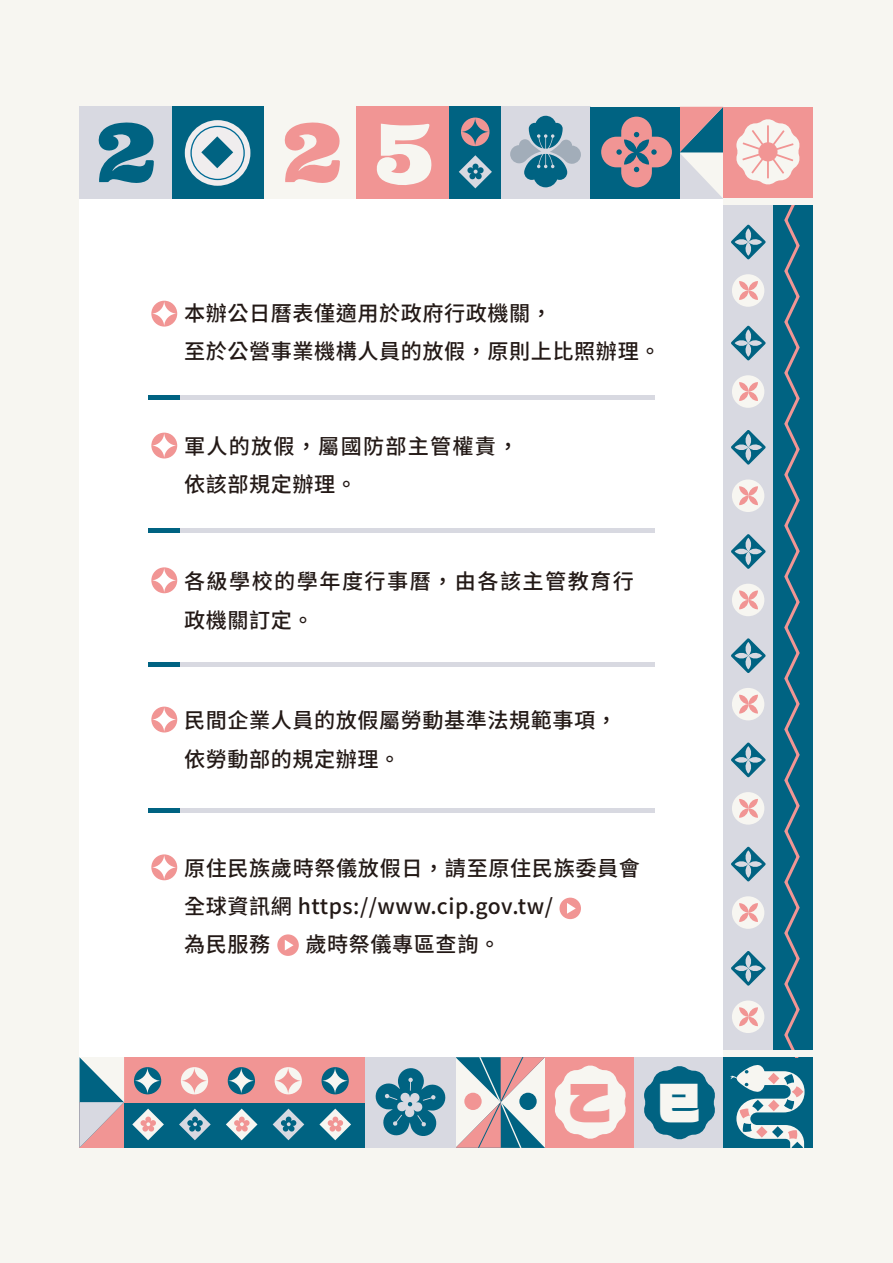
<style>
.page{position:relative;width:893px;height:1263px;background:#f7f6f1}
.page>*{position:absolute;margin:0;border:0;box-sizing:border-box;transform-origin:0 0}
.t1{font:42px "VDL Logo Jr Black Black";color:#f19594}
.t2{font:500 21.15px/38.2px "Noto Sans TC";letter-spacing:.025em;color:#231916}
.t3{font:500 21.15px/38.2px "Noto Sans TC";letter-spacing:.065em;color:#231916}
.t4{font:500 21.15px/38.2px "Noto Sans TC";letter-spacing:.06em;color:#231916}
.s1{font-weight:900;color:#f19594}
.s2{color:#f7f6f1}
</style>
<div class="page">
<div style="left:80px;top:185px;width:732px;height:904px;background:#fff"></div>
<svg style="left:455px;top:1057px;width:90px;height:91px"></svg>
<div style="left:519px;top:1093px;width:18px;height:17px;background:#006382;border-radius:50%"></div>
<div style="left:464px;top:1093px;width:18px;height:17px;background:#f19594;border-radius:50%"></div>
<hr style="left:149px;top:395px;width:33px;height:4px;background:#006382">
<hr style="left:181px;top:395px;width:474px;height:4px;background:#d8d9e1">
<hr style="left:149px;top:528px;width:33px;height:4px;background:#006382">
<hr style="left:181px;top:528px;width:474px;height:4px;background:#d8d9e1">
<hr style="left:149px;top:662px;width:33px;height:4px;background:#006382">
<hr style="left:181px;top:662px;width:474px;height:4px;background:#d8d9e1">
<hr style="left:149px;top:809px;width:33px;height:4px;background:#006382">
<hr style="left:181px;top:809px;width:474px;height:4px;background:#d8d9e1">
<div style="left:124px;top:1058px;width:241px;height:90px;background:#006382"></div>
<div style="left:124px;top:1057px;width:241px;height:45px;background:#f19594"></div>
<svg style="left:319px;top:1108px;width:32px;height:32px"></svg>
<svg style="left:226px;top:1108px;width:31px;height:32px"></svg>
<svg style="left:273px;top:1108px;width:31px;height:32px"></svg>
<svg style="left:179px;top:1108px;width:32px;height:32px"></svg>
<svg style="left:132px;top:1108px;width:32px;height:32px"></svg>
<svg style="left:134px;top:1067px;width:27px;height:27px"></svg>
<svg style="left:181px;top:1067px;width:27px;height:27px"></svg>
<svg style="left:228px;top:1067px;width:27px;height:27px"></svg>
<svg style="left:321px;top:1067px;width:28px;height:27px"></svg>
<svg style="left:274px;top:1067px;width:28px;height:27px"></svg>
<svg style="left:151px;top:433px;width:26px;height:25px"></svg>
<svg style="left:151px;top:301px;width:26px;height:26px"></svg>
<svg style="left:151px;top:567px;width:26px;height:26px"></svg>
<svg style="left:151px;top:707px;width:26px;height:25px"></svg>
<div style="left:545px;top:1057px;width:90px;height:91px;background:#f19594"></div>
<svg style="left:554px;top:1065px;width:72px;height:74px"></svg>
<div style="left:635px;top:1057px;width:89px;height:91px;background:#d8d9e1"></div>
<svg style="left:644px;top:1066px;width:71px;height:74px"></svg>
<svg style="left:79px;top:1057px;width:45px;height:90px"></svg>
<div style="left:365px;top:1057px;width:90px;height:91px;background:#d8d9e1"></div>
<svg style="left:375px;top:1068px;width:71px;height:68px"></svg>
<svg style="left:151px;top:854px;width:26px;height:26px"></svg>
<div style="left:277px;top:934px;width:22px;height:22px;background:#f19594;border-radius:50%"></div>
<svg style="left:285px;top:940px;width:9px;height:10px"></svg>
<div style="left:559px;top:898px;width:22px;height:21px;background:#f19594;border-radius:50%"></div>
<svg style="left:567px;top:903px;width:9px;height:11px"></svg>
<svg style="left:680px;top:107px;width:43px;height:92px"></svg>
<div style="left:80px;top:107px;width:93px;height:92px;background:#d8d9e1"></div>
<div style="left:172px;top:107px;width:93px;height:92px;background:#006382"></div>
<div style="left:264px;top:107px;width:93px;height:92px;background:#f7f6f1"></div>
<div style="left:357px;top:107px;width:93px;height:92px;background:#f19594"></div>
<svg style="left:185px;top:120px;width:65px;height:66px;background:#dee3e7"></svg>
<div style="left:190px;top:126px;width:55px;height:54px;border:1px solid #006b95;border-radius:50%"></div>
<svg style="left:201px;top:136px;width:32px;height:32px"></svg>
<svg style="left:376px;top:124px;width:56px;height:61px"></svg>
<svg style="left:284px;top:122px;width:56px;height:61px"></svg>
<svg style="left:98px;top:122px;width:56px;height:61px"></svg>
<div style="left:450px;top:107px;width:52px;height:92px;background:#006382"></div>
<div style="left:502px;top:107px;width:89px;height:92px;background:#d8d9e1"></div>
<svg style="left:510px;top:116px;width:71px;height:72px"></svg>
<div style="left:591px;top:107px;width:89px;height:92px;background:#006382"></div>
<div style="left:723px;top:107px;width:89px;height:92px;background:#f19594"></div>
<div style="left:723px;top:1057px;width:89px;height:91px;background:#006382"></div>
<svg style="left:730px;top:1065px;width:74px;height:83px"></svg>
<svg style="left:601px;top:117px;width:71px;height:70px"></svg>
<div style="left:772px;top:199px;width:40px;height:858px;background:#006382"></div>
<svg style="left:784px;top:205px;width:16px;height:845px"></svg>
<div style="left:723px;top:199px;width:49px;height:858px;background:#d8d9e1"></div>
<svg style="left:731px;top:225px;width:35px;height:34px"></svg>
<div style="left:732px;top:274px;width:32px;height:33px;background:#f7f6f1;border-radius:50%"></div>
<svg style="left:739px;top:281px;width:19px;height:19px"></svg>
<svg style="left:731px;top:326px;width:35px;height:34px"></svg>
<div style="left:732px;top:375px;width:32px;height:33px;background:#f7f6f1;border-radius:50%"></div>
<svg style="left:739px;top:382px;width:19px;height:19px"></svg>
<svg style="left:731px;top:430px;width:35px;height:35px"></svg>
<div style="left:732px;top:479px;width:32px;height:33px;background:#f7f6f1;border-radius:50%"></div>
<svg style="left:739px;top:486px;width:19px;height:19px"></svg>
<svg style="left:731px;top:534px;width:35px;height:35px"></svg>
<div style="left:732px;top:584px;width:32px;height:32px;background:#f7f6f1;border-radius:50%"></div>
<svg style="left:739px;top:590px;width:19px;height:19px"></svg>
<svg style="left:731px;top:638px;width:35px;height:35px"></svg>
<div style="left:732px;top:688px;width:32px;height:32px;background:#f7f6f1;border-radius:50%"></div>
<svg style="left:739px;top:695px;width:19px;height:18px"></svg>
<svg style="left:731px;top:742px;width:35px;height:35px"></svg>
<div style="left:732px;top:792px;width:32px;height:33px;background:#f7f6f1;border-radius:50%"></div>
<svg style="left:739px;top:799px;width:19px;height:19px"></svg>
<svg style="left:731px;top:846px;width:35px;height:35px"></svg>
<div style="left:732px;top:896px;width:32px;height:33px;background:#f7f6f1;border-radius:50%"></div>
<svg style="left:739px;top:903px;width:19px;height:19px"></svg>
<svg style="left:731px;top:951px;width:35px;height:35px"></svg>
<div style="left:732px;top:1000px;width:32px;height:33px;background:#f7f6f1;border-radius:50%"></div>
<svg style="left:739px;top:1007px;width:19px;height:19px"></svg>
<svg style="left:736px;top:119px;width:64px;height:66px"></svg>
<svg style="left:459px;top:155px;width:33px;height:33px"></svg>
<svg style="left:461px;top:118px;width:28px;height:28px"></svg>
<div style="left:723px;top:199px;width:98px;height:6px;background:#f7f6f1"></div>
<div style="left:723px;top:1050px;width:98px;height:7px;background:#f7f6f1"></div>
<p class="t2" style="left:184px;top:295px;width:478px">本辦公日曆表僅適用於政府行政機關，<br>至於公營事業機構人員的放假，原則上比照辦理。</p>
<p class="t4" style="left:184px;top:427px;width:336px">軍人的放假，屬國防部主管權責，依該部規定辦理。</p>
<p class="t3" style="left:184px;top:563px;width:451px">各級學校的學年度行事曆，由各該主管教育行政機關訂定。</p>
<p class="t2" style="left:184px;top:702px;width:435px">民間企業人員的放假屬勞動基準法規範事項，依勞動部的規定辦理。</p>
<p class="t2" style="left:184px;top:849px;width:458px">原住民族歲時祭儀放假日，請至原住民族委員會全球資訊網 https://www.cip.gov.tw/<br>為民服務 <span class="s1">&gt;</span> 歲時祭儀專區查詢。</p>
<h1 class="t1" style="left:569px;top:1072px;width:133px">乙 <span class="s2">巳</span></h1>
</div>
